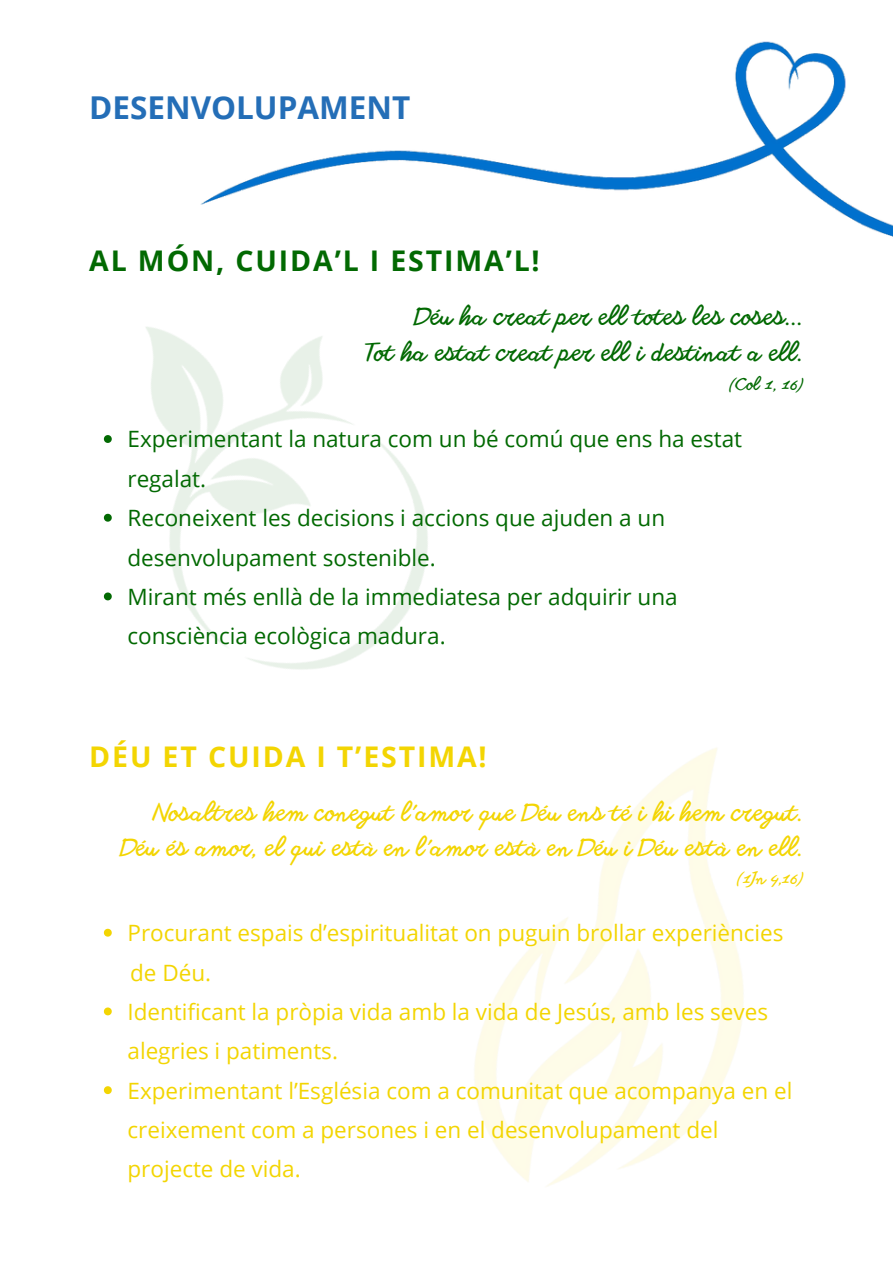
<style>
.page{position:relative;width:893px;height:1264px;background:#fff}
.page>*{position:absolute;margin:0;border:0;box-sizing:border-box;transform-origin:0 0}
.t1{font:700 31.5px "Open Sans";color:#246eb7}
.t2{font:700 28.5px "Open Sans";letter-spacing:.065em;color:#026902}
.t3{font:700 28.5px "Open Sans";letter-spacing:.065em;color:#f3d502}
.t4{font:300 24px "Another Shabby";color:#f3d502}
.t5{font:300 24px "Another Shabby";color:#026902}
.t6{font:22.5px/39.3px "Open Sans";color:#f3d502}
.t7{font:22.5px/39.3px "Open Sans";color:#026902}
.t8{font:300 16.5px "Another Shabby";color:#026902}
.t9{font:300 16.5px "Another Shabby";color:#f3d502}
</style>
<div class="page">
<img style="left:264px;top:41px;width:628px;height:196px">
<img style="left:103px;top:174px;width:476px;height:496px">
<img style="left:474px;top:748px;width:270px;height:438px">
<svg style="left:104px;top:435px;width:8px;height:8px"></svg>
<svg style="left:104px;top:514px;width:8px;height:7px"></svg>
<svg style="left:104px;top:592px;width:8px;height:8px"></svg>
<svg style="left:104px;top:928px;width:8px;height:8px"></svg>
<svg style="left:104px;top:1007px;width:8px;height:8px"></svg>
<svg style="left:104px;top:1086px;width:8px;height:8px"></svg>
<p class="t1" style="left:89px;top:86px;width:322px">DESENVOLUPAMENT</p>
<p class="t2" style="left:89px;top:240px;width:452px">AL MÓN, CUIDA’L I ESTIMA’L!</p>
<p class="t5" style="left:415px;top:304px;width:389px">Déu ha creat per ell totes les coses...</p>
<p class="t5" style="left:366px;top:340px;width:438px">Tot ha estat creat per ell i destinat a ell.</p>
<p class="t8" style="left:729px;top:376px;width:76px">(Col 1, 16)</p>
<p class="t7" style="left:127px;top:419px;width:616px">Experimentant la natura com un bé comú que ens ha estat regalat.</p>
<p class="t7" style="left:127px;top:498px;width:539px">Reconeixent les decisions i accions que ajuden a un desenvolupament sostenible.</p>
<p class="t7" style="left:127px;top:576px;width:551px">Mirant més enllà de la immediatesa per adquirir una consciència ecològica madura.</p>
<p class="t3" style="left:89px;top:736px;width:399px">DÉU ET CUIDA I T’ESTIMA!</p>
<p class="t4" style="left:153px;top:800px;width:652px">Nosaltres hem conegut l'amor que Déu ens té i hi hem cregut.</p>
<p class="t4" style="left:121px;top:834px;width:684px">Déu és amor, el qui està en l'amor està en Déu i Déu està en ell.</p>
<p class="t9" style="left:737px;top:869px;width:68px">(1Jn 4,16)</p>
<p class="t6" style="left:127px;top:912px;width:657px">Procurant espais d’espiritualitat on puguin brollar experiències</p>
<p class="t6" style="left:130px;top:952px;width:82px">de Déu.</p>
<p class="t6" style="left:127px;top:991px;width:642px">Identificant la pròpia vida amb la vida de Jesús, amb les seves alegries i patiments.</p>
<p class="t6" style="left:127px;top:1070px;width:666px">Experimentant l’Església com a comunitat que acompanya en el creixement com a persones i en el desenvolupament del projecte de vida.</p>
</div>
